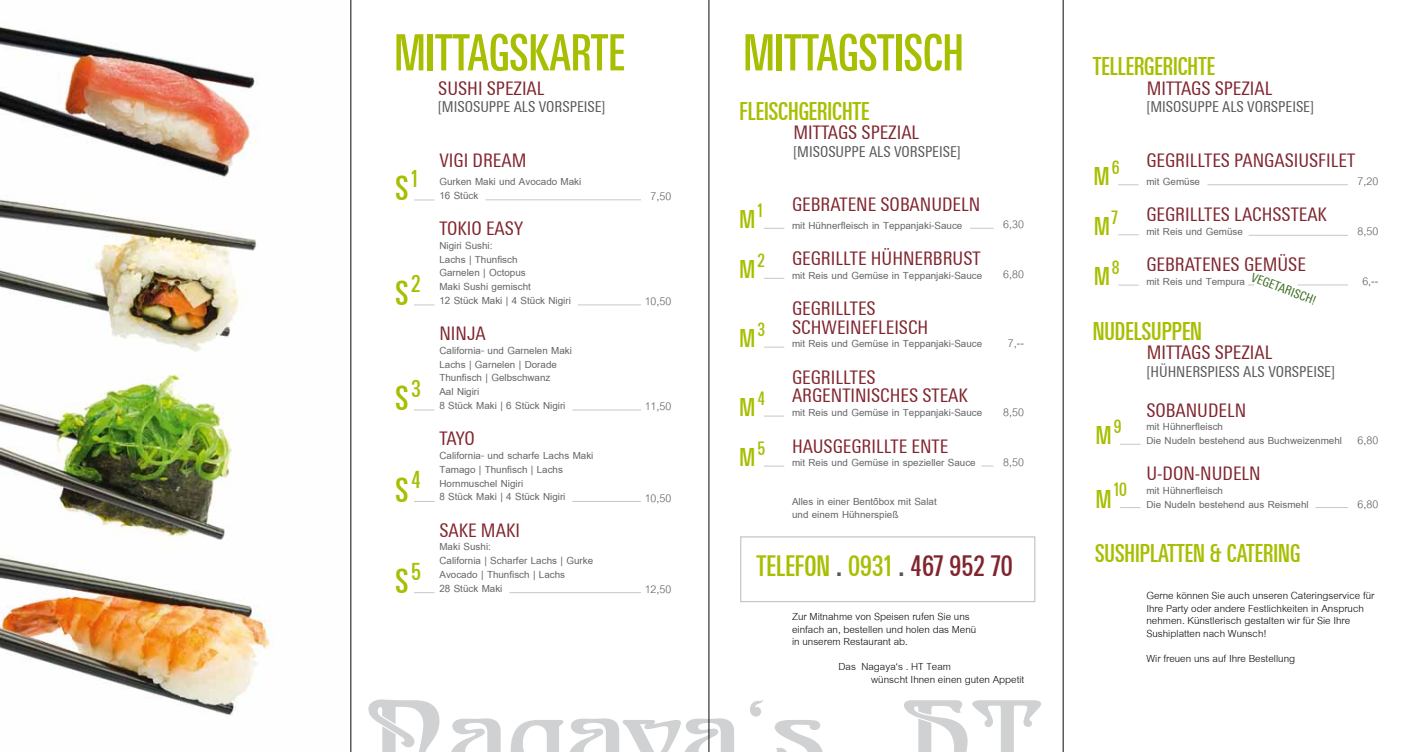
<style>
.page{position:relative;width:1414px;height:752px;background:#fff}
.page>*{position:absolute;margin:0;border:0;box-sizing:border-box;transform-origin:0 0}
.t1{font:109.62px "Arnold Boe D";color:#d0d1d2}
.t2{font:500 50px "Linotype Univers Comp";color:#a7be01}
.t3{font:500 34px "Linotype Univers Comp";color:#a7be01}
.t4{font:500 28.75px "Linotype Univers Comp";color:#a7be01}
.t5{font:500 25px "Linotype Univers Comp";color:#a7be01}
.t6{font:condensed 18.75px/18.8px "Linotype Univers";color:#80252e}
.t7{font:500 18.75px "Linotype Univers Comp";color:#a7be01}
.t8{font:16.25px "Cordia New";color:#58585a}
.t9{font:700 15px/13.8px "Cordia New";color:#646567}
.t10{font:15px/12.5px "Cordia New";color:#07080b}
.t11{font:condensed 15px "Linotype Univers";color:#58585a}
.t12{font:condensed 12.5px "Linotype Univers";color:#386b1d}
.s1{color:#58585a}
.s2{color:#80252e}
</style>
<div class="page">
<img style="left:0;top:26px;width:273px;height:689px">
<hr style="left:485px;top:199px;width:156px;height:1px;background:#c6c7c8">
<svg style="left:414px;top:200px;width:20px;height:1px"></svg>
<svg style="left:414px;top:304px;width:20px;height:1px"></svg>
<svg style="left:414px;top:409px;width:20px;height:1px"></svg>
<svg style="left:414px;top:501px;width:20px;height:1px"></svg>
<svg style="left:414px;top:592px;width:20px;height:1px"></svg>
<hr style="left:578px;top:304px;width:63px;height:1px;background:#c6c7c8">
<hr style="left:572px;top:409px;width:69px;height:1px;background:#c6c7c8">
<hr style="left:572px;top:501px;width:69px;height:1px;background:#c6c7c8">
<hr style="left:509px;top:592px;width:132px;height:1px;background:#c6c7c8">
<svg style="left:970px;top:228px;width:23px;height:1px"></svg>
<svg style="left:764px;top:228px;width:20px;height:1px"></svg>
<svg style="left:981px;top:465px;width:12px;height:1px"></svg>
<svg style="left:764px;top:278px;width:20px;height:1px"></svg>
<svg style="left:764px;top:347px;width:20px;height:1px"></svg>
<svg style="left:764px;top:415px;width:20px;height:1px"></svg>
<svg style="left:764px;top:465px;width:20px;height:1px"></svg>
<div style="left:740px;top:536px;width:295px;height:66px;border:1px solid #c6c7c8"></div>
<hr style="left:1207px;top:184px;width:141px;height:1px;background:#c6c7c8">
<svg style="left:1118px;top:184px;width:20px;height:1px"></svg>
<svg style="left:1118px;top:234px;width:21px;height:1px"></svg>
<svg style="left:1118px;top:285px;width:21px;height:1px"></svg>
<svg style="left:1120px;top:444px;width:20px;height:1px"></svg>
<svg style="left:1120px;top:507px;width:20px;height:1px"></svg>
<hr style="left:1249px;top:235px;width:99px;height:1px;background:#c6c7c8">
<hr style="left:1297px;top:284px;width:51px;height:1px;background:#c6c7c8">
<hr style="left:1315px;top:507px;width:33px;height:1px;background:#c6c7c8">
<hr style="left:1063px;top:0;width:1px;height:751px;background:#07080b">
<hr style="left:351px;top:0;width:1px;height:751px;background:#07080b">
<hr style="left:709px;top:0;width:1px;height:751px;background:#07080b">
<h2 class="t2" style="left:394px;top:24px;width:232px">MITTAGSKARTE</h2>
<h3 class="t3" style="left:396px;top:169px;width:24px">S<sup>1</sup></h3>
<h3 class="t3" style="left:396px;top:274px;width:27px">S<sup>2</sup></h3>
<h3 class="t3" style="left:396px;top:379px;width:27px">S<sup>3</sup></h3>
<h3 class="t3" style="left:396px;top:470px;width:27px">S<sup>4</sup></h3>
<h3 class="t3" style="left:396px;top:561px;width:27px">S<sup>5</sup></h3>
<p class="t6" style="left:438px;top:79px;width:108px">SUSHI SPEZIAL</p>
<p class="t11" style="left:438px;top:98px;width:169px">[MISOSUPPE ALS VORSPEISE]</p>
<p class="t6" style="left:439px;top:151px;width:88px">VIGI DREAM</p>
<p class="t9" style="left:439px;top:175px;width:143px">Gurken Maki und Avocado Maki<br>16 Stück</p>
<p class="t6" style="left:439px;top:219px;width:85px">TOKIO EASY</p>
<p class="t9" style="left:439px;top:239px;width:133px">Nigiri Sushi:<br>Lachs | Thunfisch<br>Garnelen | Octopus<br>Maki Sushi gemischt<br>12 Stück Maki | 4 Stück Nigiri</p>
<p class="t6" style="left:439px;top:324px;width:48px">NINJA</p>
<p class="t9" style="left:439px;top:344px;width:134px">California- und Garnelen Maki<br>Lachs | Garnelen | Dorade<br>Thunfisch | Gelbschwanz<br>Aal Nigiri<br>8 Stück Maki | 6 Stück Nigiri</p>
<p class="t6" style="left:439px;top:429px;width:37px">TAYO</p>
<p class="t9" style="left:439px;top:449px;width:156px">California- und scharfe Lachs Maki<br>Tamago | Thunfisch | Lachs<br>Hornmuschel Nigiri<br>8 Stück Maki | 4 Stück Nigiri</p>
<p class="t6" style="left:439px;top:520px;width:82px">SAKE MAKI</p>
<p class="t9" style="left:439px;top:540px;width:155px">Maki Sushi:<br>California | Scharfer Lachs | Gurke<br>Avocado | Thunfisch | Lachs<br>28 Stück Maki</p>
<p class="t8" style="left:651px;top:185px;width:22px">7,50</p>
<p class="t8" style="left:645px;top:290px;width:28px">10,50</p>
<p class="t8" style="left:645px;top:395px;width:28px">11,50</p>
<p class="t8" style="left:645px;top:486px;width:28px">10,50</p>
<p class="t8" style="left:645px;top:578px;width:28px">12,50</p>
<h2 class="t2" style="left:743px;top:24px;width:222px">MITTAGSTISCH</h2>
<h3 class="t5" style="left:739px;top:97px;width:132px">FLEISCHGERICHTE</h3>
<p class="t6" style="left:793px;top:123px;width:127px">MITTAGS SPEZIAL</p>
<p class="t11" style="left:793px;top:143px;width:169px">[MISOSUPPE ALS VORSPEISE]</p>
<h3 class="t5" style="left:739px;top:205px;width:17px">M</h3>
<p class="t7" style="left:757px;top:200px;width:7px">1</p>
<h3 class="t5" style="left:740px;top:255px;width:17px">M</h3>
<p class="t7" style="left:757px;top:250px;width:9px">2</p>
<h3 class="t5" style="left:740px;top:324px;width:17px">M</h3>
<p class="t7" style="left:757px;top:318px;width:9px">3</p>
<h3 class="t5" style="left:740px;top:393px;width:17px">M</h3>
<p class="t7" style="left:757px;top:387px;width:9px">4</p>
<h3 class="t5" style="left:740px;top:443px;width:17px">M</h3>
<p class="t7" style="left:757px;top:437px;width:9px">5</p>
<p class="t6" style="left:792px;top:195px;width:190px">GEBRATENE SOBANUDELN</p>
<p class="t9" style="left:792px;top:218px;width:172px">mit Hühnerfleisch in Teppanjaki-Sauce</p>
<p class="t6" style="left:792px;top:248px;width:190px">GEGRILLTE HÜHNERBRUST</p>
<p class="t9" style="left:792px;top:268px;width:192px">mit Reis und Gemüse in Teppanjaki-Sauce</p>
<p class="t6" style="left:792px;top:298px;width:138px">GEGRILLTES<br>SCHWEINEFLEISCH</p>
<p class="t9" style="left:792px;top:337px;width:192px">mit Reis und Gemüse in Teppanjaki-Sauce</p>
<p class="t6" style="left:792px;top:367px;width:177px">GEGRILLTES<br>ARGENTINISCHES STEAK</p>
<p class="t9" style="left:792px;top:406px;width:192px">mit Reis und Gemüse in Teppanjaki-Sauce</p>
<p class="t6" style="left:792px;top:436px;width:158px">HAUSGEGRILLTE ENTE</p>
<p class="t9" style="left:792px;top:456px;width:185px">mit Reis und Gemüse in spezieller Sauce</p>
<p class="t9" style="left:792px;top:495px;width:146px;line-height:12.5px">Alles in einer Bentobox mit Salat und einem Hühnerspieß</p>
<p class="t8" style="left:1003px;top:214px;width:22px">6,30</p>
<p class="t8" style="left:1003px;top:264px;width:22px">6,80</p>
<p class="t8" style="left:1008px;top:332px;width:17px">7,--</p>
<p class="t8" style="left:1003px;top:401px;width:22px">8,50</p>
<p class="t8" style="left:1003px;top:451px;width:22px">8,50</p>
<h3 class="t4" style="left:756px;top:549px;width:258px">TELEFON <span class="s1">.</span> 0931 <span class="s1">.</span> <span class="s2">467 952 70</span></h3>
<p class="t10" style="left:792px;top:610px;width:186px">Zur Mitnahme von Speisen rufen Sie uns einfach an, bestellen und holen das Menü in unserem Restaurant ab.</p>
<p class="t10" style="left:871px;top:660px;width:155px;text-indent:-33px">Das Nagaya‘s . HT Team<br>wünscht Ihnen einen guten Appetit</p>
<h1 class="t1" style="left:368px;top:675px;width:674px">Na a a‘s HT</h1>
<h3 class="t5" style="left:1093px;top:52px;width:124px">TELLERGERICHTE</h3>
<p class="t6" style="left:1147px;top:79px;width:127px">MITTAGS SPEZIAL</p>
<p class="t11" style="left:1147px;top:98px;width:169px">[MISOSUPPE ALS VORSPEISE]</p>
<h3 class="t5" style="left:1094px;top:162px;width:17px">M</h3>
<p class="t7" style="left:1112px;top:156px;width:9px">6</p>
<h3 class="t5" style="left:1094px;top:212px;width:17px">M</h3>
<p class="t7" style="left:1112px;top:206px;width:8px">7</p>
<h3 class="t5" style="left:1094px;top:262px;width:17px">M</h3>
<p class="t7" style="left:1112px;top:256px;width:9px">8</p>
<p class="t6" style="left:1146px;top:151px;width:210px">GEGRILLTES PANGASIUSFILET</p>
<p class="t9" style="left:1146px;top:175px;width:55px">mit Gemüse</p>
<p class="t6" style="left:1146px;top:205px;width:182px">GEGRILLTES LACHSSTEAK</p>
<p class="t9" style="left:1146px;top:225px;width:98px">mit Reis und Gemüse</p>
<p class="t6" style="left:1146px;top:255px;width:161px">GEBRATENES GEMÜSE</p>
<p class="t9" style="left:1146px;top:275px;width:100px">mit Reis und Tempura</p>
<p class="t8" style="left:1357px;top:170px;width:22px">7,20</p>
<p class="t8" style="left:1357px;top:220px;width:22px">8,50</p>
<p class="t12" style="left:1254px;top:269px;width:70px;rotate:21deg">VEGETARISCH!</p>
<p class="t8" style="left:1362px;top:270px;width:17px">6,--</p>
<h3 class="t5" style="left:1093px;top:316px;width:111px">NUDELSUPPEN</h3>
<p class="t6" style="left:1147px;top:343px;width:127px">MITTAGS SPEZIAL</p>
<p class="t11" style="left:1147px;top:362px;width:190px">[HÜHNERSPIESS ALS VORSPEISE]</p>
<h3 class="t5" style="left:1096px;top:421px;width:17px">M</h3>
<p class="t7" style="left:1114px;top:415px;width:9px">9</p>
<h3 class="t5" style="left:1096px;top:484px;width:17px">M</h3>
<p class="t7" style="left:1114px;top:479px;width:15px">10</p>
<p class="t6" style="left:1146px;top:400px;width:101px">SOBANUDELN</p>
<p class="t9" style="left:1146px;top:420px;width:197px">mit Hühnerfleisch<br>Die Nudeln bestehend aus Buchweizenmehl</p>
<p class="t6" style="left:1146px;top:464px;width:116px">U-DON-NUDELN</p>
<p class="t9" style="left:1146px;top:484px;width:164px">mit Hühnerfleisch<br>Die Nudeln bestehend aus Reismehl</p>
<h3 class="t5" style="left:1095px;top:539px;width:207px">SUSHIPLATTEN &amp; CATERING</h3>
<p class="t8" style="left:1357px;top:429px;width:22px">6,80</p>
<p class="t8" style="left:1357px;top:493px;width:22px">6,80</p>
<p class="t10" style="left:1146px;top:589px;width:230px">Gerne können Sie auch unseren Cateringservice für Ihre Party oder andere Festlichkeiten in Anspruch nehmen. Künstlerisch gestalten wir für Sie Ihre Sushiplatten nach Wunsch!</p>
<p class="t10" style="left:1146px;top:652px;width:150px">Wir freuen uns auf Ihre Bestellung</p>
</div>
